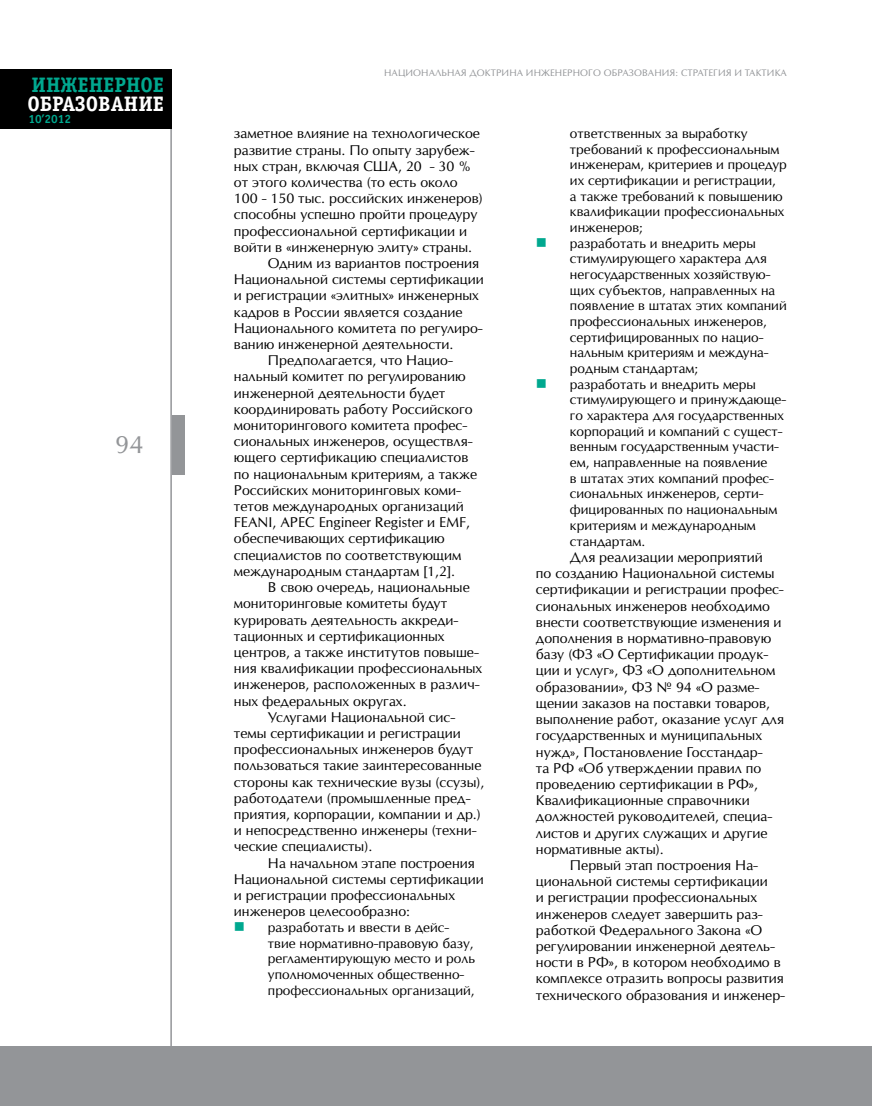
<style>
.page{position:relative;width:872px;height:1106px;background:#fff}
.page>*{position:absolute;margin:0;border:0;box-sizing:border-box;transform-origin:0 0}
.t1{font:24px "Opium New";color:#939598}
.t2{font:700 21px "Officina Serif C";color:#fff}
.t3{font:700 21px "Officina Serif C";color:#00a88f}
.t4{font:15px "Wingdings";color:#00a88f}
.t5{font:13.5px "Opium New";color:#000}
.t6{font:13.05px/15.8px "Opium New";color:#000}
.t7{font:700 12px "Officina Sans C";color:#00a88f}
.t8{font:9px "Opium New";letter-spacing:.01em;color:#939598}
</style>
<div class="page">
<hr style="left:170px;top:69px;width:2px;height:1037px;background:#939598">
<div style="left:0;top:1046px;width:872px;height:60px;background:#939598"></div>
<div style="left:0;top:69px;width:172px;height:60px;background:#000"></div>
<div style="left:172px;top:415px;width:12px;height:60px;background:#939598"></div>
<h2 class="t3" style="left:32px;top:73px;width:134px">ИНЖЕНЕРНОЕ</h2>
<h2 class="t2" style="left:28px;top:91px;width:138px">ОБРАЗОВАНИЕ</h2>
<p class="t7" style="left:28px;top:113px;width:44px">10’2012</p>
<h1 class="t1" style="left:115px;top:429px;width:30px">94</h1>
<p class="t8" style="left:384px;top:67px;width:9px">НАЦИОНАЛ</p>
<p class="t8" style="left:441px;top:67px;width:13px">ЬНАЯ</p>
<p class="t8" style="left:469px;top:67px;width:34px">ДОКТРИНА</p>
<p class="t8" style="left:526px;top:67px;width:8px">ИНЖЕНЕРНОГО</p>
<p class="t8" style="left:604px;top:67px;width:8px">ОБРАЗОВАНИЯ</p>
<p class="t8" style="left:675px;top:67px;width:40px">: СТРАТЕГИЯ</p>
<p class="t8" style="left:734px;top:67px;width:54px">И ТАКТИ КА</p>
<p class="t5" style="left:234px;top:125px;width:247px">заметное влияние на технологическое</p>
<p class="t5" style="left:234px;top:141px;width:242px">развитие страны. По опыту зарубеж-</p>
<p class="t5" style="left:234px;top:157px;width:239px">ных стран, включая США, 20 - 30 %</p>
<p class="t5" style="left:234px;top:174px;width:225px">от этого количества (то есть около</p>
<p class="t5" style="left:234px;top:190px;width:250px">100 - 150 тыс. российских инженеров)</p>
<p class="t5" style="left:234px;top:206px;width:245px">способны успешно пройти процедуру</p>
<p class="t5" style="left:234px;top:222px;width:235px">профессиональной сертификации и</p>
<p class="t5" style="left:234px;top:238px;width:240px">войти в «инженерную элиту» страны.</p>
<p class="t5" style="left:268px;top:255px;width:213px">Одним из вариантов построения</p>
<p class="t5" style="left:234px;top:271px;width:251px">Н ациональной системы сертификации</p>
<p class="t5" style="left:234px;top:287px;width:246px">и регистрации «элитных» инженерных</p>
<p class="t5" style="left:234px;top:303px;width:230px">кадров в России является создание</p>
<p class="t5" style="left:234px;top:319px;width:250px">Н ационального комитета по регулиро-</p>
<p class="t5" style="left:234px;top:336px;width:221px">ванию инженерной деятельности.</p>
<p class="t5" style="left:268px;top:352px;width:186px">Предполагается, что Н ацио-</p>
<p class="t5" style="left:234px;top:368px;width:233px">нальный комитет по регулированию</p>
<p class="t5" style="left:234px;top:384px;width:213px">инженерной деятельности будет</p>
<p class="t5" style="left:234px;top:400px;width:240px">координировать работу Российского</p>
<p class="t5" style="left:234px;top:417px;width:235px">мониторингового комитета профес-</p>
<p class="t5" style="left:234px;top:433px;width:240px">сиональных инженеров, осуществля-</p>
<p class="t5" style="left:234px;top:449px;width:236px">ющего сертификацию специалистов</p>
<p class="t5" style="left:234px;top:465px;width:245px">по национальным критериям, а также</p>
<p class="t5" style="left:234px;top:481px;width:228px">Российских мониторинговых коми-</p>
<p class="t5" style="left:234px;top:498px;width:231px">тетов международных организаций</p>
<p class="t5" style="left:234px;top:514px;width:238px">FEANI, APEC Engineer Register и EMF,</p>
<p class="t5" style="left:234px;top:530px;width:212px">обеспечивающих сертификацию</p>
<p class="t5" style="left:234px;top:546px;width:229px">специалистов по соответствующим</p>
<p class="t5" style="left:234px;top:562px;width:223px">международным стандартам [1,2].</p>
<p class="t5" style="left:268px;top:579px;width:203px">В свою очередь, национальные</p>
<p class="t5" style="left:234px;top:595px;width:215px">мониторинговые комитеты будут</p>
<p class="t5" style="left:234px;top:611px;width:226px">курировать деятельность аккреди-</p>
<p class="t5" style="left:234px;top:627px;width:212px">тационных и сертификационных</p>
<p class="t5" style="left:234px;top:643px;width:246px">центров, а также институтов повыше-</p>
<p class="t5" style="left:234px;top:660px;width:250px">ния квалификации профессиональных</p>
<p class="t5" style="left:234px;top:676px;width:247px">инженеров, расположенных в различ-</p>
<p class="t5" style="left:234px;top:692px;width:174px">ных федеральных округах.</p>
<p class="t5" style="left:268px;top:708px;width:189px">Услугами Н ациональной сис-</p>
<p class="t5" style="left:234px;top:724px;width:228px">темы сертификации и регистрации</p>
<p class="t5" style="left:234px;top:741px;width:241px">профессиональных инженеров будут</p>
<p class="t5" style="left:234px;top:757px;width:249px">пользоваться такие заинтересованные</p>
<p class="t5" style="left:234px;top:773px;width:252px">стороны как технические вузы (ссузы),</p>
<p class="t5" style="left:234px;top:789px;width:238px">работодатели (промышленные пред-</p>
<p class="t5" style="left:234px;top:805px;width:248px">приятия, корпорации, компании и др.)</p>
<p class="t5" style="left:234px;top:822px;width:244px">и непосредственно инженеры (техни-</p>
<p class="t5" style="left:234px;top:838px;width:140px">ческие специалисты).</p>
<p class="t5" style="left:268px;top:854px;width:208px">Н а начальном этапе построения</p>
<p class="t5" style="left:234px;top:870px;width:251px">Н ациональной системы сертификации</p>
<p class="t5" style="left:234px;top:886px;width:223px">и регистрации профессиональных</p>
<p class="t5" style="left:234px;top:903px;width:178px">инженеров целесообразно:</p>
<p class="t6" style="left:268px;top:919px;width:209px">разработать и ввести в дейс&shy;твие нормативно-правовую базу, регламентирующую место и роль уполномоченных общественно&shy;профессиональных организаций,</p>
<p class="t4" style="left:234px;top:918px;width:13px">■</p>
<p class="t6" style="left:570px;top:125px;width:218px">ответственных за выработку требований к профессиональным инженерам, критериев и процедур их сертификации и регистрации,<br>а также требований к повышению квалификации профессиональных инженеров;<br>разработать и внедрить меры стимулирующего характера для негосударственных хозяйствую&shy;щих субъектов, направленных на появление в штатах этих компаний профессиональных инженеров, сертифицированных по нацио&shy;нальным критериям и междуна&shy;родным стандартам;<br>разработать и внедрить меры стимулирующего и принуждающе&shy;го характера для государственных корпораций и компаний с сущест&shy;венным государственным участи&shy;ем, направленные на появление<br>в штатах этих компаний профес&shy;сиональных инженеров, серти&shy;фицированных по национальным критериям и международным стандартам.</p>
<p class="t5" style="left:570px;top:549px;width:194px">Для реализации мероприятий</p>
<p class="t5" style="left:536px;top:565px;width:240px">по созданию Н ациональной системы</p>
<p class="t5" style="left:536px;top:581px;width:249px">сертификации и регистрации профес-</p>
<p class="t5" style="left:536px;top:597px;width:235px">сиональных инженеров необходимо</p>
<p class="t5" style="left:536px;top:613px;width:247px">внести соответствующие изменения и</p>
<p class="t5" style="left:536px;top:630px;width:237px">дополнения в нормативно-правовую</p>
<p class="t5" style="left:536px;top:646px;width:234px">базу (ФЗ «О Сертификации продук-</p>
<p class="t5" style="left:536px;top:662px;width:241px">ции и услуг», ФЗ «О дополнительном</p>
<p class="t5" style="left:536px;top:678px;width:225px">образовании», ФЗ № 94 «О разме-</p>
<p class="t5" style="left:536px;top:694px;width:236px">щении заказов на поставки товаров,</p>
<p class="t5" style="left:536px;top:711px;width:250px">выполнение работ, оказание услуг для</p>
<p class="t5" style="left:536px;top:727px;width:228px">государственных и муниципальных</p>
<p class="t5" style="left:536px;top:743px;width:228px">нужд», Постановление Госстандар-</p>
<p class="t5" style="left:536px;top:759px;width:227px">та РФ «Об утверждении правил по</p>
<p class="t5" style="left:536px;top:775px;width:224px">проведению сертификации в РФ»,</p>
<p class="t5" style="left:536px;top:792px;width:215px">Квалификационные справочники</p>
<p class="t5" style="left:536px;top:808px;width:238px">должностей руководителей, специа-</p>
<p class="t5" style="left:536px;top:824px;width:233px">листов и других служащих и другие</p>
<p class="t5" style="left:536px;top:840px;width:129px">нормативные акты).</p>
<p class="t5" style="left:570px;top:856px;width:190px">Первый этап построения Н а-</p>
<p class="t5" style="left:536px;top:873px;width:233px">циональной системы сертификации</p>
<p class="t5" style="left:536px;top:889px;width:223px">и регистрации профессиональных</p>
<p class="t5" style="left:536px;top:905px;width:228px">инженеров следует завершить раз-</p>
<p class="t5" style="left:536px;top:921px;width:227px">работкой Федерального Закона «О</p>
<p class="t5" style="left:536px;top:937px;width:241px">регулировании инженерной деятель-</p>
<p class="t5" style="left:536px;top:954px;width:246px">ности в РФ», в котором необходимо в</p>
<p class="t5" style="left:536px;top:970px;width:249px">комплексе отразить вопросы развития</p>
<p class="t5" style="left:536px;top:986px;width:251px">технического образования и инженер-</p>
<p class="t4" style="left:536px;top:234px;width:13px">■</p>
<p class="t4" style="left:536px;top:375px;width:13px">■</p>
</div>
